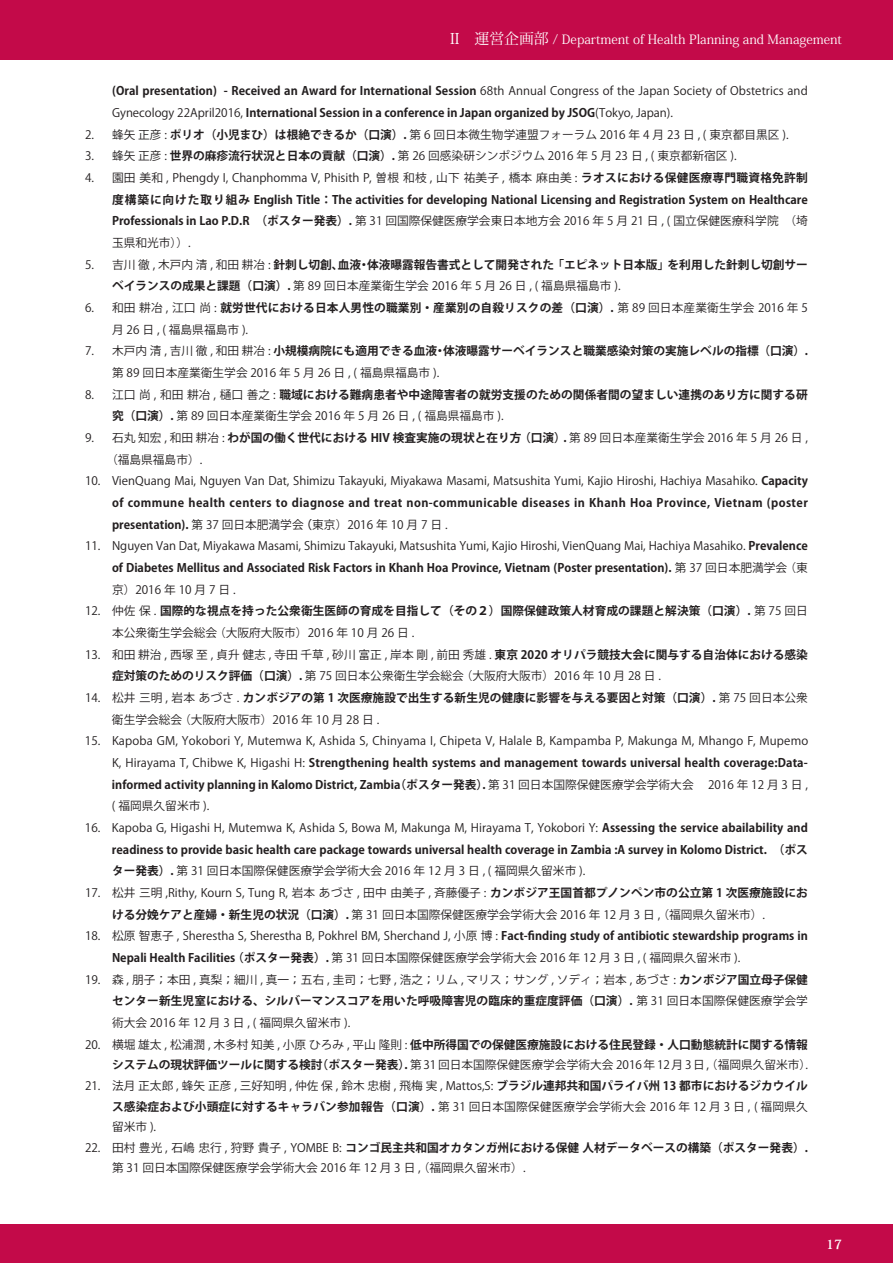
<style>
.page{position:relative;width:893px;height:1263px;background:#fff}
.page>*{position:absolute;margin:0;border:0;box-sizing:border-box;transform-origin:0 0}
.t1{font:12.75px "Koz Min Pro";color:#fff}
.t2{font:700 12.75px "Koz Min Pro";color:#fff}
.t3{font:11.7px/21.6px "Koz Go Pr 6 N";color:#231f20}
.t4{font:700 11.7px/21.6px "Koz Go Pr 6 N";color:#231f20}
.s1{font-size:14.85px}
.s2{font-weight:400}
.s3{font-weight:700}
</style>
<div class="page">
<div style="left:0;top:0;width:893px;height:60px;background:#c30a49"></div>
<div style="left:0;top:1225px;width:893px;height:38px;background:#c30a49"></div>
<p class="t1" style="left:450px;top:30px;width:393px"><span class="s1">II　運営企画部</span> / Department of Health Planning and Management</p>
<p class="t4" style="left:112px;top:80px;width:697px">(Oral presentation) - Received an Award for International Session <span class="s2">68th Annual Congress of the Japan Society of Obstetrics and<br>Gynecology 22April2016,</span> International Session in a conference in Japan organized by JSOG<span class="s2">(Tokyo, Japan).</span></p>
<p class="t3" style="left:85px;top:124px;width:705px">2. 蜂矢 正彦 : <span class="s3">ポリオ（小児まひ）は根絶できるか（口演）.</span> 第 6 回日本微生物学連盟フォーラム 2016 年 4 月 23 日 , ( 東京都目黒区 ).</p>
<p class="t3" style="left:85px;top:145px;width:653px">3. 蜂矢 正彦 : <span class="s3">世界の麻疹流行状況と日本の貢献（口演）.</span> 第 26 回感染研シンポジウム 2016 年 5 月 23 日 , ( 東京都新宿区 ).</p>
<p class="t4" style="left:112px;top:167px;width:697px;text-align:justify;text-indent:-27px"><span class="s2">4. 園田 美和 , Phengdy I, Chanphomma V, Phisith P, 曽根 和枝 , 山下 祐美子 , 橋本 麻由美 :</span> ラオスにおける保健医療専門職資格免許制度構築に向けた取り組み English Title：The activities for developing National Licensing and Registration System on Healthcare Professionals in Lao P.D.R　（ポスター発表）. <span class="s2">第 31 回国際保健医療学会東日本地方会 2016 年 5 月 21 日 , ( 国立保健医療科学院　（埼玉県和光市））.</span></p>
<p class="t4" style="left:112px;top:254px;width:697px;text-indent:-27px"><span class="s2">5. 吉川 徹 , 木戸内 清 , 和田 耕冶 :</span> 針刺し切創、血液・体液曝露報告書式として開発された「エピネット日本版」を利用した針刺し切創サーベイランスの成果と課題（口演）. <span class="s2">第 89 回日本産業衛生学会 2016 年 5 月 26 日 , ( 福島県福島市 ).</span></p>
<p class="t3" style="left:112px;top:297px;width:697px;text-indent:-27px">6. 和田 耕冶 , 江口 尚 : <span class="s3">就労世代における日本人男性の職業別・産業別の自殺リスクの差（口演）.</span> 第 89 回日本産業衛生学会 2016 年 5月 26 日 , ( 福島県福島市 ).</p>
<p class="t3" style="left:112px;top:340px;width:697px;text-indent:-27px">7. 木戸内 清 , 吉川 徹 , 和田 耕冶 : <span class="s3">小規模病院にも適用できる血液・体液曝露サーベイランスと職業感染対策の実施レベルの指標（口演）.</span>第 89 回日本産業衛生学会 2016 年 5 月 26 日 , ( 福島県福島市 ).</p>
<p class="t4" style="left:112px;top:384px;width:697px;text-indent:-27px"><span class="s2">8. 江口 尚 , 和田 耕冶 , 樋口 善之 :</span> 職域における難病患者や中途障害者の就労支援のための関係者間の望ましい連携のあり方に関する研究（口演）. <span class="s2">第 89 回日本産業衛生学会 2016 年 5 月 26 日 , ( 福島県福島市 ).</span></p>
<p class="t3" style="left:106px;top:427px;width:703px;text-indent:-21px">9. 石丸 知宏 , 和田 耕冶 : <span class="s3">わが国の働く世代における HIV 検査実施の現状と在り方（口演）.</span> 第 89 回日本産業衛生学会 2016 年 5 月 26 日 ,（福島県福島市）.</p>
<p class="t3" style="left:112px;top:470px;width:697px;text-align:justify;text-indent:-27px">10. VienQuang Mai, Nguyen Van Dat, Shimizu Takayuki, Miyakawa Masami, Matsushita Yumi, Kajio Hiroshi, Hachiya Masahiko. <span class="s3">Capacity of commune health centers to diagnose and treat non-communicable diseases in Khanh Hoa Province, Vietnam (poster presentation).</span> 第 37 回日本肥満学会 <span class="s3">（</span>東京）2016 年 10 月 7 日 .</p>
<p class="t3" style="left:112px;top:536px;width:697px;text-align:justify;text-indent:-27px">11. Nguyen Van Dat, Miyakawa Masami, Shimizu Takayuki, Matsushita Yumi, Kajio Hiroshi, VienQuang Mai, Hachiya Masahiko. <span class="s3">Prevalence of Diabetes Mellitus and Associated Risk Factors in Khanh Hoa Province, Vietnam (Poster presentation).</span> 第 37 回日本肥満学会 （東京）2016 年 10 月 7 日 .</p>
<p class="t4" style="left:112px;top:601px;width:697px;text-indent:-27px"><span class="s2">12. 仲佐 保 .</span> 国際的な視点を持った公衆衛生医師の育成を目指して（その２）国際保健政策人材育成の課題と解決策（口演）. <span class="s2">第 75 回日本公衆衛生学会総会 （大阪府大阪市）2016 年 10 月 26 日 .</span></p>
<p class="t3" style="left:112px;top:644px;width:697px;text-indent:-27px">13. 和田 耕治 , 西塚 至 , 貞升 健志 , 寺田 千草 , 砂川 富正 , 岸本 剛 , 前田 秀雄 . <span class="s3">東京 2020 オリパラ競技大会に関与する自治体における感染症対策のためのリスク評価（口演）.</span> 第 75 回日本公衆衛生学会総会 （大阪府大阪市）2016 年 10 月 28 日 .</p>
<p class="t3" style="left:112px;top:687px;width:697px;text-indent:-27px">14. 松井 三明 , 岩本 あづさ . <span class="s3">カンボジアの第 1 次医療施設で出生する新生児の健康に影響を与える要因と対策（口演）.</span> 第 75 回日本公衆衛生学会総会 （大阪府大阪市）2016 年 10 月 28 日 .</p>
<p class="t3" style="left:112px;top:731px;width:698px;text-align:justify;text-indent:-27px">15. Kapoba GM, Yokobori Y, Mutemwa K, Ashida S, Chinyama I, Chipeta V, Halale B, Kampamba P, Makunga M, Mhango F, Mupemo K, Hirayama T, Chibwe K, Higashi H: <span class="s3">Strengthening health systems and management towards universal health coverage:Data&shy;informed activity planning in Kalomo District, Zambia（ポスター発表）.</span> 第 31 回日本国際保健医療学会学術大会　 2016 年 12 月 3 日 , ( 福岡県久留米市 ).</p>
<p class="t4" style="left:112px;top:817px;width:697px;text-align:justify;text-indent:-27px"><span class="s2">16. Kapoba G, Higashi H, Mutemwa K, Ashida S, Bowa M, Makunga M, Hirayama T, Yokobori Y:</span> Assessing the service abailability and readiness to provide basic health care package towards universal health coverage in Zambia :A survey in Kolomo District.　（ポスター発表）. <span class="s2">第 31 回日本国際保健医療学会学術大会 2016 年 12 月 3 日 , ( 福岡県久留米市 ).</span></p>
<p class="t3" style="left:112px;top:882px;width:697px;text-indent:-27px">17. 松井 三明 ,Rithy, Kourn S, Tung R, 岩本 あづさ , 田中 由美子 , 斉藤優子 : <span class="s3">カンボジア王国首都プノンペン市の公立第 1 次医療施設における分娩ケアと産婦・新生児の状況（口演）.</span> 第 31 回日本国際保健医療学会学術大会 2016 年 12 月 3 日 , （福岡県久留米市）.</p>
<p class="t3" style="left:112px;top:926px;width:697px;text-indent:-27px">18. 松原 智恵子 , Sherestha S, Sherestha B, Pokhrel BM, Sherchand J, 小原 博 : <span class="s3">Fact-finding study of antibiotic stewardship programs in<br>Nepali Health Facilities（ポスター発表）.</span> 第 31 回日本国際保健医療学会学術大会 2016 年 12 月 3 日 , ( 福岡県久留米市 ).</p>
<p class="t3" style="left:112px;top:969px;width:697px;text-align:justify;text-indent:-27px">19. 森 , 朋子；本田 , 真梨；細川 , 真一；五右 , 圭司；七野 , 浩之；リム , マリス；サング , ソディ；岩本 , あづさ : <span class="s3">カンボジア国立母子保健センター新生児室における、シルバーマンスコアを用いた呼吸障害児の臨床的重症度評価（口演）.</span> 第 31 回日本国際保健医療学会学術大会 2016 年 12 月 3 日 , ( 福岡県久留米市 ).</p>
<p class="t3" style="left:85px;top:1034px;width:728px;line-height:20.5px;text-align:right">20. 横堀 雄太 , 松浦潤 , 木多村 知美 , 小原 ひろみ , 平山 隆則 : <span class="s3">低中所得国での保健医療施設における住民登録・人口動態統計に関する情報システムの現状評価ツールに関する検討（ポスター発表）.</span> 第 31 回日本国際保健医療学会学術大会 2016 年 12 月 3 日 , （福岡県久留米市）.</p>
<p class="t3" style="left:112px;top:1076px;width:697px;line-height:20.5px;text-align:justify;text-indent:-27px">21. 法月 正太郎 , 蜂矢 正彦 , 三好知明 , 仲佐 保 , 鈴木 忠樹 , 飛梅 実 , Mattos,S: <span class="s3">ブラジル連邦共和国パライバ州 13 都市におけるジカウイルス感染症および小頭症に対するキャラバン参加報告（口演）.</span> 第 31 回日本国際保健医療学会学術大会 2016 年 12 月 3 日 , ( 福岡県久留米市 ).</p>
<p class="t3" style="left:112px;top:1137px;width:697px;line-height:20.5px;text-indent:-27px">22. 田村 豊光 , 石嶋 忠行 , 狩野 貴子 , YOMBE B: <span class="s3">コンゴ民主共和国オカタンガ州における保健人材データベースの構築（ポスター発表）.</span>第 31 回日本国際保健医療学会学術大会 2016 年 12 月 3 日 , （福岡県久留米市）.</p>
<p class="t2" style="left:826px;top:1235px;width:17px">17</p>
</div>
